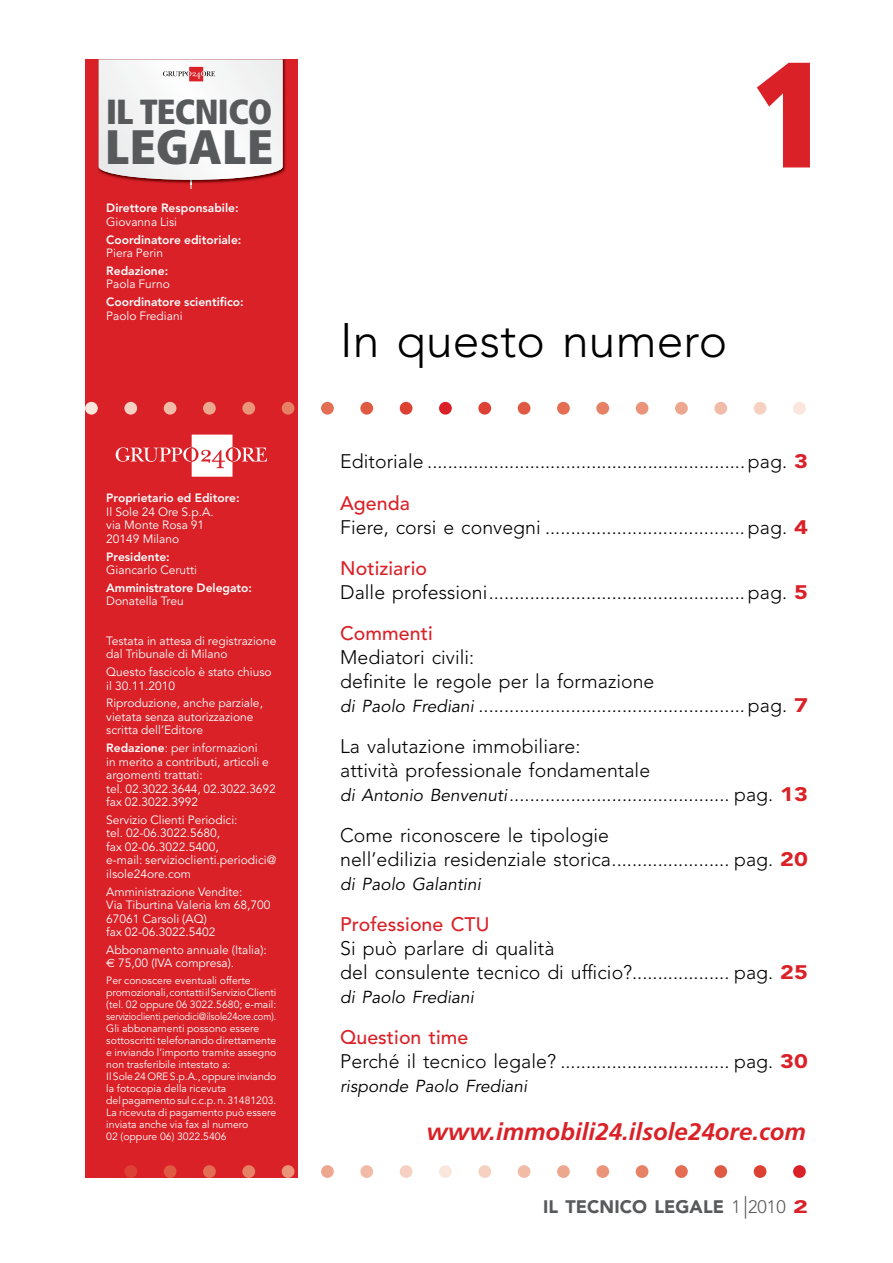
<style>
.page{position:relative;width:893px;height:1263px;background:#fff}
.page>*{position:absolute;margin:0;border:0;box-sizing:border-box;transform-origin:0 0}
.t1{font:900 condensed 150px "Frutiger";color:#da2128}
.t2{font:900 condensed 48.3px "Frutiger";letter-spacing:.015em;color:#58595b}
.t3{font:300 48px "Avenir LT Std";letter-spacing:.005em;color:#000}
.t4{font:900 condensed 34.8px "Frutiger";letter-spacing:-.025em;color:#58595b}
.t5{font:italic 700 24px "Frutiger";letter-spacing:.005em;color:#da2128}
.t6{font:300 19.5px/24px "Avenir LT Std";letter-spacing:.005em;color:#000}
.t7{font:900 18px "Avenir LT Std";letter-spacing:.005em;color:#58595b}
.t8{font:italic 17.25px "Avenir LT Std";letter-spacing:.005em;color:#000}
.t9{font:12px/13.5px "Avenir LT Std";color:#fff}
.t10{font:800 12px/13.5px "Avenir LT Std";color:#fff}
.t11{font:10.5px/12px "Avenir LT Std";color:#fff}
.s1{font-weight:400}
.s2{font-weight:800}
.s3{font-family:"Euro Sans"}
.s4{font-weight:900;color:#da2128}
.s5{font-weight:500;color:#da2128}
.s6{font-weight:400;font-style:italic;font-size:17.25px}
.s7{font-weight:300}
.s8{font-weight:300;font-size:22.5px}
.s9{color:#da2128}
</style>
<div class="page">
<div style="left:85px;top:60px;width:213px;height:1118px;background:#da2128"></div>
<svg style="left:98px;top:60px;width:188px;height:129px;background:#eedbdc"></svg>
<svg style="left:116px;top:435px;width:151px;height:42px"></svg>
<div style="left:85px;top:402px;width:13px;height:13px;background:#fae6dc;border-radius:50%"></div>
<div style="left:124px;top:402px;width:13px;height:13px;background:#f6d0c1;border-radius:50%"></div>
<div style="left:164px;top:402px;width:12px;height:13px;background:#f1bba7;border-radius:50%"></div>
<div style="left:203px;top:402px;width:13px;height:13px;background:#eea78f;border-radius:50%"></div>
<div style="left:242px;top:402px;width:13px;height:13px;background:#ea947a;border-radius:50%"></div>
<div style="left:282px;top:402px;width:12px;height:13px;background:#e78166;border-radius:50%"></div>
<div style="left:321px;top:402px;width:13px;height:13px;background:#e36e54;border-radius:50%"></div>
<div style="left:360px;top:402px;width:13px;height:13px;background:#e05942;border-radius:50%"></div>
<div style="left:400px;top:402px;width:12px;height:13px;background:#dd4133;border-radius:50%"></div>
<div style="left:439px;top:402px;width:13px;height:13px;background:#da2128;border-radius:50%"></div>
<div style="left:478px;top:402px;width:13px;height:13px;background:#dd4133;border-radius:50%"></div>
<div style="left:518px;top:402px;width:12px;height:13px;background:#e05942;border-radius:50%"></div>
<div style="left:557px;top:402px;width:13px;height:13px;background:#e36e54;border-radius:50%"></div>
<div style="left:596px;top:402px;width:13px;height:13px;background:#e78166;border-radius:50%"></div>
<div style="left:636px;top:402px;width:12px;height:13px;background:#ea947a;border-radius:50%"></div>
<div style="left:675px;top:402px;width:13px;height:13px;background:#eea78f;border-radius:50%"></div>
<div style="left:714px;top:402px;width:13px;height:13px;background:#f1bba7;border-radius:50%"></div>
<div style="left:754px;top:402px;width:12px;height:13px;background:#f6d0c1;border-radius:50%"></div>
<div style="left:793px;top:402px;width:13px;height:13px;background:#fae6dc;border-radius:50%"></div>
<div style="left:124px;top:1165px;width:13px;height:13px;background:#dd4133;border-radius:50%"></div>
<div style="left:164px;top:1165px;width:12px;height:13px;background:#e05942;border-radius:50%"></div>
<div style="left:203px;top:1165px;width:13px;height:13px;background:#e36e54;border-radius:50%"></div>
<div style="left:242px;top:1165px;width:13px;height:13px;background:#e78166;border-radius:50%"></div>
<div style="left:282px;top:1165px;width:12px;height:13px;background:#ea947a;border-radius:50%"></div>
<div style="left:321px;top:1165px;width:13px;height:13px;background:#eea78f;border-radius:50%"></div>
<div style="left:360px;top:1165px;width:13px;height:13px;background:#f1bba7;border-radius:50%"></div>
<div style="left:400px;top:1165px;width:12px;height:13px;background:#f6d0c1;border-radius:50%"></div>
<div style="left:439px;top:1165px;width:13px;height:13px;background:#fae6dc;border-radius:50%"></div>
<div style="left:478px;top:1165px;width:13px;height:13px;background:#f6d0c1;border-radius:50%"></div>
<div style="left:518px;top:1165px;width:12px;height:13px;background:#f1bba7;border-radius:50%"></div>
<div style="left:557px;top:1165px;width:13px;height:13px;background:#eea78f;border-radius:50%"></div>
<div style="left:596px;top:1165px;width:13px;height:13px;background:#ea947a;border-radius:50%"></div>
<div style="left:636px;top:1165px;width:12px;height:13px;background:#e78166;border-radius:50%"></div>
<div style="left:675px;top:1165px;width:13px;height:13px;background:#e36e54;border-radius:50%"></div>
<div style="left:714px;top:1165px;width:13px;height:13px;background:#e05942;border-radius:50%"></div>
<div style="left:754px;top:1165px;width:12px;height:13px;background:#dd4133;border-radius:50%"></div>
<div style="left:793px;top:1165px;width:13px;height:13px;background:#da2128;border-radius:50%"></div>
<p class="t4" style="left:106px;top:90px;width:168px">IL TECNICO</p>
<p class="t2" style="left:105px;top:118px;width:169px">LEGALE</p>
<p class="t10" style="left:106px;top:201px;width:134px">Direttore Responsabile:<br><span class="s1">Giovanna Lisi</span></p>
<p class="t10" style="left:106px;top:233px;width:137px">Coordinatore editoriale:<br><span class="s1">Piera Perin</span></p>
<p class="t10" style="left:106px;top:264px;width:65px">Redazione:<br><span class="s1">Paola Furno</span></p>
<p class="t10" style="left:106px;top:295px;width:139px">Coordinatore scientifico:<br><span class="s1">Paolo Frediani</span></p>
<p class="t9" style="left:106px;top:492px;width:135px"><span class="s2">Proprietario ed Editore:<br></span>Il Sole 24 Ore S.p.A.<br>via Monte Rosa 91<br>20149 Milano</p>
<p class="t9" style="left:106px;top:550px;width:92px"><span class="s2">Presidente:<br></span>Giancarlo Cerutti</p>
<p class="t10" style="left:106px;top:581px;width:147px">Amministratore Delegato:<br><span class="s1">Donatella Treu</span></p>
<p class="t9" style="left:106px;top:634px;width:172px">Testata in attesa di registrazione dal Tribunale di Milano</p>
<p class="t9" style="left:106px;top:665px;width:167px">Questo fascicolo è stato chiuso il 30.11.2010</p>
<p class="t9" style="left:106px;top:697px;width:158px">Riproduzione, anche parziale, vietata senza autorizzazione scritta dell’Editore</p>
<p class="t9" style="left:106px;top:741px;width:171px"><span class="s2">Redazione</span>: per informazioni<br>in merito a contributi, articoli e argomenti trattati:<br>tel. 02.3022.3644, 02.3022.3692 fax 02.3022.3992</p>
<p class="t9" style="left:106px;top:813px;width:172px">Servizio Clienti Periodici:<br>tel. 02-06.3022.5680,<br>fax 02-06.3022.5400,<br>e-mail: servizioclienti.periodici@ ilsole24ore.com</p>
<p class="t9" style="left:106px;top:885px;width:166px">Amministrazione Vendite:<br>Via Tiburtina Valeria km 68,700<br>67061 Carsoli (AQ)<br>fax 02-06.3022.5402</p>
<p class="t9" style="left:106px;top:943px;width:162px">Abbonamento annuale (Italia):<br><span class="s3">E</span> 75,00 (IVA compresa).</p>
<p class="t11" style="left:106px;top:974px;width:172px">Per conoscere eventuali offerte promozionali, contatti il Servizio Clienti (tel. 02 oppure 06 3022.5680; e-mail: servizioclienti.periodici@ilsole24ore.com).<br>Gli abbonamenti possono essere sottoscritti telefonando direttamente e inviando l’importo tramite assegno non trasferibile intestato a:<br>Il Sole 24 ORE S.p.A., oppure inviando la fotocopia della ricevuta<br>del pagamento sul c.c.p. n. 31481203.<br>La ricevuta di pagamento può essere inviata anche via fax al numero<br>02 (oppure 06) 3022.5406</p>
<p class="t1" style="left:752px;top:24px;width:79px">1</p>
<p class="t3" style="left:340px;top:312px;width:389px">In questo numero</p>
<p class="t6" style="left:340px;top:441px;width:469px;line-height:41px">Editoriale ..............................................................pag. <span class="s4">3<br></span><span class="s5">Agenda</span></p>
<p class="t6" style="left:340px;top:506px;width:469px;line-height:41px">Fiere, corsi e convegni ....................................... pag. <span class="s4">4<br></span><span class="s5">Notiziario</span></p>
<p class="t6" style="left:340px;top:571px;width:469px;line-height:41px">Dalle professioni.................................................. pag. <span class="s4">5<br></span><span class="s5">Commenti</span></p>
<p class="t6" style="left:340px;top:645px;width:469px">Mediatori civili:<br>definite le regole per la formazione<br><span class="s6">di Paolo Frediani</span> ....................................................pag. <span class="s4">7</span></p>
<p class="t6" style="left:340px;top:734px;width:469px">La valutazione immobiliare:<br>attività professionale fondamentale<br><span class="s6">di Antonio Benvenuti</span>........................................... pag. <span class="s4">13</span></p>
<p class="t6" style="left:340px;top:823px;width:469px">Come riconoscere le tipologie<br>nell’edilizia residenziale storica....................... pag. <span class="s4">20</span></p>
<p class="t8" style="left:340px;top:874px;width:142px">di Paolo Galantini</p>
<p class="t6" style="left:340px;top:912px;width:469px"><span class="s5">Professione CTU<br></span>Si può parlare di qualità<br>del consulente tecnico di ufficio?................... pag. <span class="s4">25</span></p>
<p class="t8" style="left:340px;top:987px;width:135px">di Paolo Frediani</p>
<p class="t6" style="left:340px;top:1025px;width:469px"><span class="s5">Question time<br></span>Perché il tecnico legale? ................................. pag. <span class="s4">30</span></p>
<p class="t8" style="left:340px;top:1076px;width:189px">risponde Paolo Frediani</p>
<p class="t5" style="left:426px;top:1118px;width:381px">www.immobili24.ilsole24ore.com</p>
<p class="t7" style="left:543px;top:1196px;width:266px">IL TECNICO LEGALE <span class="s7">1</span> <span class="s8">|</span><span class="s7">2010</span> <span class="s9">2</span></p>
</div>
